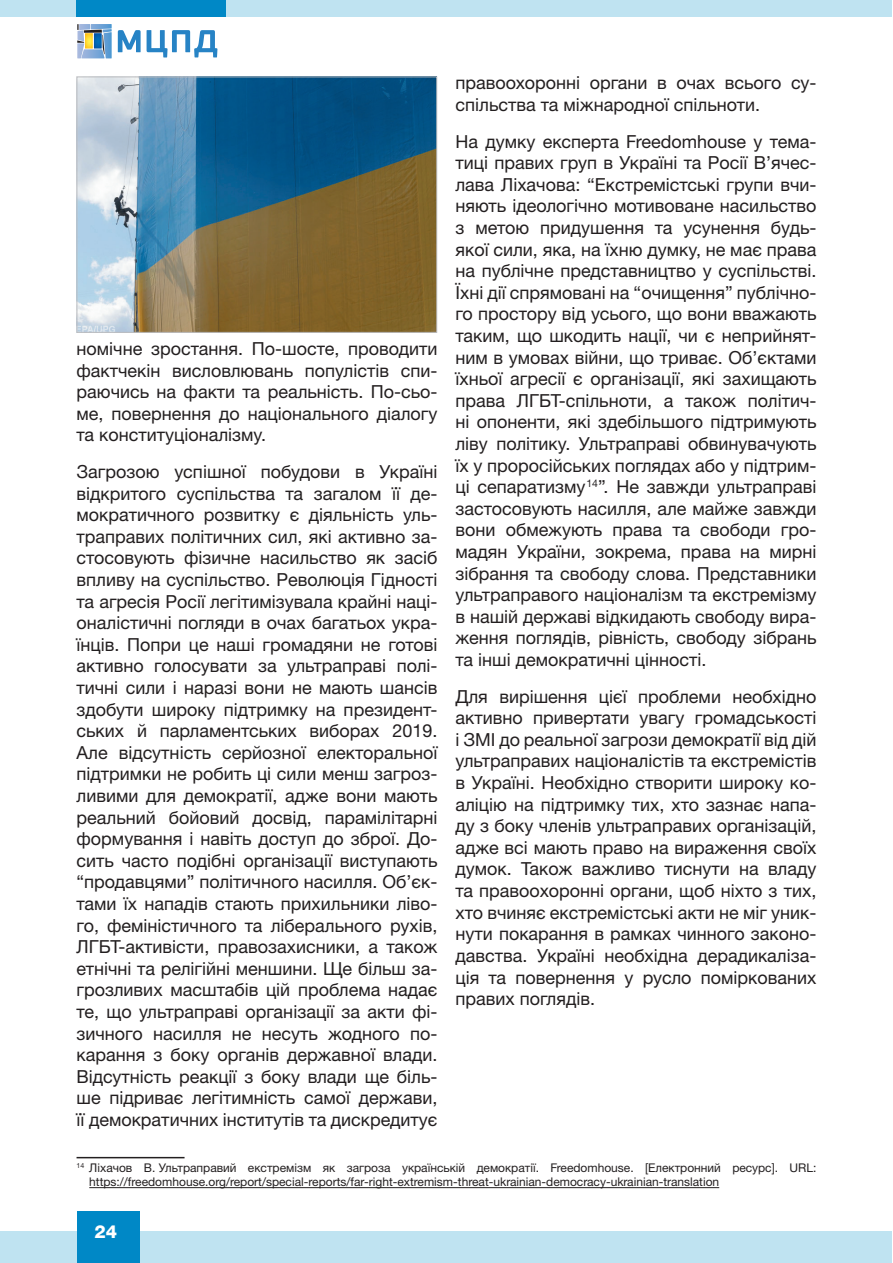
<style>
.page{position:relative;width:893px;height:1263px;background:#fff}
.page>*{position:absolute;margin:0;border:0;box-sizing:border-box;transform-origin:0 0}
.t1{font:18px/21.6px "Helvetica Neue LTW1 G";color:#231f20;text-align:justify}
.t2{font:800 18px "Helvetica Neue LTW1 G";color:#fff}
.t3{font:12px/14.4px "Helvetica Neue LTW1 G";color:#231f20}
</style>
<div class="page">
<div style="left:0;top:1231px;width:892px;height:32px;background:#bfe3f1"></div>
<div style="left:0;top:0;width:892px;height:17px;background:#bfe3f1"></div>
<div style="left:77px;top:1211px;width:62px;height:52px;background:#0088c6"></div>
<div style="left:77px;top:0;width:149px;height:17px;background:#0088c6"></div>
<svg style="left:77px;top:24px;width:35px;height:34px"></svg>
<svg style="left:118px;top:30px;width:23px;height:22px"></svg>
<svg style="left:147px;top:30px;width:70px;height:27px"></svg>
<hr style="left:77px;top:1157px;width:108px;height:1px;background:#231f20">
<hr style="left:89px;top:1187px;width:630px;height:1px;background:#231f20">
<img style="left:79px;top:79px;width:356px;height:252px">
<div style="left:77px;top:77px;width:360px;height:256px;border:1px solid #bcbdc0"></div>
<p class="t1" style="left:455px;top:72px;width:362px">правоохоронні органи в очах всього су&shy;спільства та міжнародної спільноти.</p>
<p class="t1" style="left:455px;top:130px;width:362px">На думку експерта Freedomhouse у тема&shy;тиці правих груп в Україні та Росії В’ячес&shy;лава Ліхачова: “Екстремістські групи вчи&shy;няють ідеологічно мотивоване насильство з метою придушення та усунення будь&shy;якої сили, яка, на їхню думку, не має права на публічне представництво у суспільстві.<br>Їхні дії спрямовані на “очищення” публічно&shy;го простору від усього, що вони вважають таким, що шкодить нації, чи є неприйнят&shy;ним в умовах війни, що триває. Об’єктами їхньої агресії є організації, які захищають права ЛГБТ-спільноти, а також політич&shy;ні опоненти, які здебільшого підтримують ліву політику. Ультраправі обвинувачують їх у проросійських поглядах або у підтрим&shy;ці сепаратизму<sup>14</sup>”. Не завжди ультраправі застосовують насилля, але майже завжди вони обмежують права та свободи гро&shy;мадян України, зокрема, права на мирні зібрання та свободу слова. Представники ультраправого націоналізм та екстремізму в нашій державі відкидають свободу вира&shy;ження поглядів, рівність, свободу зібрань та інші демократичні цінності.</p>
<p class="t1" style="left:455px;top:685px;width:362px">Для вирішення цієї проблеми необхідно активно привертати увагу громадськості і ЗМІ до реальної загрози демократії від дій ультраправих націоналістів та екстремістів в Україні. Необхідно створити широку ко&shy;аліцію на підтримку тих, хто зазнає напа&shy;ду з боку членів ультраправих організацій, адже всі мають право на вираження своїх думок. Також важливо тиснути на владу та правоохоронні органи, щоб ніхто з тих, хто вчиняє екстремістські акти не міг уник&shy;нути покарання в рамках чинного законо&shy;давства. Україні необхідна дерадикаліза&shy;ція та повернення у русло поміркованих правих поглядів.</p>
<p class="t1" style="left:77px;top:338px;width:362px">номічне зростання. По-шосте, проводити фактчекін висловлювань популістів спи&shy;раючись на факти та реальність. По-сьо&shy;ме, повернення до національного діалогу та конституціоналізму.</p>
<p class="t1" style="left:77px;top:461px;width:362px">Загрозою успішної побудови в Україні відкритого суспільства та загалом її де&shy;мократичного розвитку є діяльність уль&shy;траправих політичних сил, які активно за&shy;стосовують фізичне насильство як засіб впливу на суспільство. Революція Гідності та агресія Росії легітимізувала крайні наці&shy;оналістичні погляди в очах багатьох укра&shy;їнців. Попри це наші громадяни не готові активно голосувати за ультраправі полі&shy;тичні сили і наразі вони не мають шансів здобути широку підтримку на президент&shy;ських й парламентських виборах 2019.<br>Але відсутність серйозної електоральної підтримки не робить ці сили менш загроз&shy;ливими для демократії, адже вони мають реальний бойовий досвід, парамілітарні формування і навіть доступ до зброї. До&shy;сить часто подібні організації виступають “продавцями” політичного насилля. Об’єк&shy;тами їх нападів стають прихильники ліво&shy;го, феміністичного та ліберального рухів, ЛГБТ-активісти, правозахисники, а також етнічні та релігійні меншини. Ще більш за&shy;грозливих масштабів цій проблема надає те, що ультраправі організації за акти фі&shy;зичного насилля не несуть жодного по&shy;карання з боку органів державної влади.<br>Відсутність реакції з боку влади ще біль&shy;ше підриває легітимність самої держави, її демократичних інститутів та дискредитує</p>
<p class="t3" style="left:89px;top:1160px;width:729px;text-indent:-13px"><sup>14</sup> Ліхачов В. Ультраправий екстремізм як загроза українській демократії. Freedomhouse. [Електронний ресурс]. URL: https://freedomhouse.org/report/special-reports/far-right-extremism-threat-ukrainian-democracy-ukrainian-translation</p>
<p class="t2" style="left:95px;top:1221px;width:24px">24</p>
</div>
